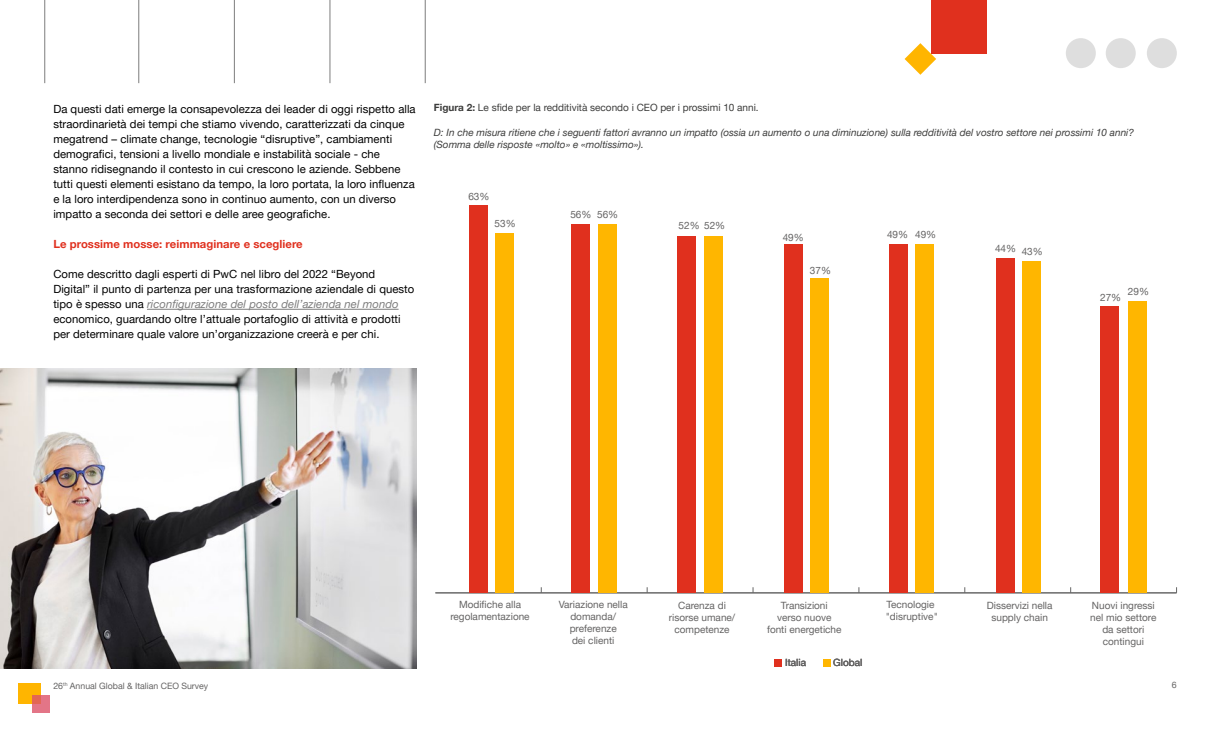
<style>
.page{position:relative;width:1230px;height:735px;background:#fff}
.page>*{position:absolute;margin:0;border:0;box-sizing:border-box;transform-origin:0 0}
.t1{font:11.25px/15px "Helvetica Neue LT Pro";letter-spacing:.005em;color:#000}
.t2{font:700 11.25px "Helvetica Neue LT Pro";letter-spacing:.005em;color:#e0301e}
.t3{font:10px/12px "Helvetica Neue LT Pro";color:#646363;text-align:center}
.t4{font:italic 10px/12.5px "Helvetica Neue LT Pro";color:#3c3c3b}
.t5{font:10px "Helvetica Neue LT Pro";color:#3c3c3b}
.t6{font:8.75px "Helvetica Neue LT Pro";color:#646363}
.s1{font-style:italic;color:#7d7d7d}
.s2{font-weight:700}
</style>
<div class="page">
<hr style="left:330px;top:0;width:1px;height:83px;background:#7d7d7d">
<hr style="left:425px;top:0;width:1px;height:83px;background:#7d7d7d">
<div style="left:1147px;top:38px;width:30px;height:30px;background:#dedede;border-radius:50%"></div>
<div style="left:1066px;top:38px;width:30px;height:30px;background:#dedede;border-radius:50%"></div>
<div style="left:1106px;top:38px;width:30px;height:30px;background:#dedede;border-radius:50%"></div>
<svg style="left:905px;top:43px;width:31px;height:32px"></svg>
<div style="left:932px;top:0;width:55px;height:54px;background:#e0301e"></div>
<hr style="left:139px;top:0;width:1px;height:83px;background:#7d7d7d">
<hr style="left:45px;top:0;width:1px;height:83px;background:#7d7d7d">
<hr style="left:234px;top:0;width:1px;height:83px;background:#7d7d7d">
<div style="left:19px;top:683px;width:22px;height:21px;background:#ffb500"></div>
<svg style="left:32px;top:695px;width:18px;height:17px"></svg>
<hr style="left:435px;top:593px;width:742px;height:1px;background:#666">
<div style="left:1101px;top:307px;width:18px;height:286px;background:#e0301e"></div>
<div style="left:1129px;top:301px;width:18px;height:292px;background:#ffb600"></div>
<div style="left:1022px;top:261px;width:18px;height:332px;background:#ffb600"></div>
<div style="left:996px;top:259px;width:18px;height:334px;background:#e0301e"></div>
<div style="left:916px;top:245px;width:18px;height:348px;background:#ffb600"></div>
<div style="left:889px;top:245px;width:19px;height:348px;background:#e0301e"></div>
<div style="left:811px;top:278px;width:18px;height:315px;background:#ffb600"></div>
<div style="left:784px;top:245px;width:18px;height:348px;background:#e0301e"></div>
<div style="left:496px;top:233px;width:18px;height:360px;background:#ffb600"></div>
<div style="left:469px;top:205px;width:19px;height:388px;background:#e0301e"></div>
<div style="left:678px;top:236px;width:18px;height:357px;background:#e0301e"></div>
<div style="left:704px;top:236px;width:19px;height:357px;background:#ffb600"></div>
<div style="left:571px;top:225px;width:19px;height:368px;background:#e0301e"></div>
<div style="left:598px;top:225px;width:18px;height:368px;background:#ffb600"></div>
<div style="left:774px;top:659px;width:7px;height:8px;background:#e0301e"></div>
<div style="left:823px;top:659px;width:8px;height:8px;background:#ffb600"></div>
<hr style="left:147px;top:309px;width:252px;height:1px;background:#7d7d7d">
<img style="left:0;top:368px;width:416px;height:300px">
<p class="t1" style="left:53px;top:101px;width:364px">Da questi dati emerge la consapevolezza dei leader di oggi rispetto alla straordinarietà dei tempi che stiamo vivendo, caratterizzati da cinque megatrend – climate change, tecnologie “disruptive”, cambiamenti demografici, tensioni a livello mondiale e instabilità sociale - che stanno ridisegnando il contesto in cui crescono le aziende. Sebbene tutti questi elementi esistano da tempo, la loro portata, la loro influenza e la loro interdipendenza sono in continuo aumento, con un diverso impatto a seconda dei settori e delle aree geografiche.</p>
<p class="t2" style="left:53px;top:237px;width:251px">Le prossime mosse: reimmaginare e scegliere</p>
<p class="t1" style="left:53px;top:266px;width:363px">Come descritto dagli esperti di PwC nel libro del 2022 “Beyond Digital” il punto di partenza per una trasformazione aziendale di questo tipo è spesso una <span class="s1">riconfigurazione del posto dell’azienda nel mondo </span>economico, guardando oltre l’attuale portafoglio di attività e prodotti per determinare quale valore un’organizzazione creerà e per chi.</p>
<p class="t5" style="left:434px;top:101px;width:326px"><span class="s2">Figura 2:</span> Le sfide per la redditività secondo i CEO per i prossimi 10 anni.</p>
<p class="t4" style="left:434px;top:126px;width:702px">D: In che misura ritiene che i seguenti fattori avranno un impatto (ossia un aumento o una diminuzione) sulla redditività del vostro settore nei prossimi 10 anni? (Somma delle risposte «molto» e «moltissimo»).</p>
<p class="t3" style="left:468px;top:190px;width:23px">63%</p>
<p class="t3" style="left:495px;top:217px;width:23px">53%</p>
<p class="t3" style="left:570px;top:209px;width:49px">56% 56%</p>
<p class="t3" style="left:679px;top:220px;width:48px">52% 52%</p>
<p class="t3" style="left:783px;top:231px;width:23px">49%</p>
<p class="t3" style="left:810px;top:264px;width:23px">37%</p>
<p class="t3" style="left:887px;top:229px;width:51px">49% 49%</p>
<p class="t3" style="left:995px;top:244px;width:49px">44% 43%</p>
<p class="t3" style="left:1128px;top:285px;width:23px">29%</p>
<p class="t3" style="left:1100px;top:291px;width:23px">27%</p>
<p class="t3" style="left:450px;top:599px;width:81px">Modifiche alla regolamentazione</p>
<p class="t3" style="left:559px;top:599px;width:71px">Variazione nella domanda/ preferenze<br>dei clienti</p>
<p class="t3" style="left:669px;top:599px;width:68px">Carenza di risorse umane/ competenze</p>
<p class="t3" style="left:767px;top:599px;width:76px">Transizioni<br>verso nuove fonti energetiche</p>
<p class="t3" style="left:785px;top:656px;width:22px">Italia</p>
<p class="t3" style="left:833px;top:656px;width:31px">Global</p>
<p class="t3" style="left:886px;top:599px;width:54px;text-align:left">Tecnologie "disruptive"</p>
<p class="t3" style="left:987px;top:599px;width:67px">Disservizi nella supply chain</p>
<p class="t3" style="left:1090px;top:599px;width:68px">Nuovi ingressi nel mio settore da settori contingui</p>
<p class="t6" style="left:53px;top:680px;width:157px">26<sup>th</sup> Annual Global &amp; Italian CEO Survey</p>
<p class="t6" style="left:1172px;top:680px;width:6px">6</p>
</div>
